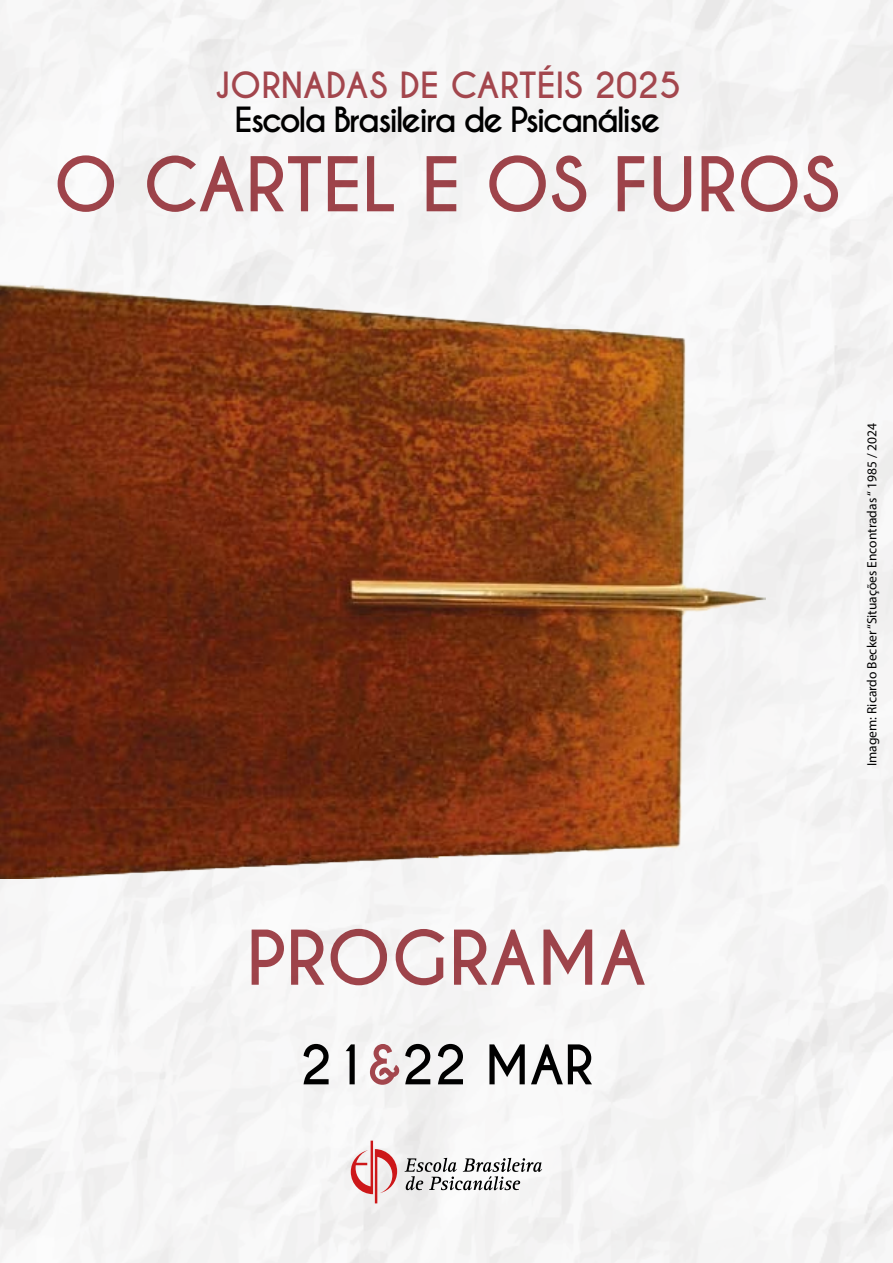
<style>
.page{position:relative;width:893px;height:1263px;background:#fff}
.page>*{position:absolute;margin:0;border:0;box-sizing:border-box;transform-origin:0 0}
.t1{font:700 70.65px "Caviar Dreams";color:#a3464d}
.t2{font:700 51.15px "Caviar Dreams";color:#000}
.t3{font:700 33.9px "Caviar Dreams";color:#a3464d}
.t4{font:700 32.55px "Caviar Dreams";letter-spacing:-.07em;color:#000}
.t5{font:13.5px "Myriad Pro";color:#000}
.s1{color:#a3464d}
</style>
<div class="page">
<img style="left:0;top:281px;width:765px;height:598px">
<svg style="left:405px;top:1158px;width:137px;height:32px"></svg>
<svg style="left:351px;top:1140px;width:46px;height:63px"></svg>
<h3 class="t3" style="left:215px;top:65px;width:467px">JORNADAS DE CARTÉIS 2025</h3>
<h3 class="t4" style="left:235px;top:100px;width:428px">Escola Brasileira de Psicanálise</h3>
<h1 class="t1" style="left:53px;top:142px;width:788px">O CARTEL E OS FUROS</h1>
<h1 class="t1" style="left:246px;top:915px;width:402px">PROGRAMA</h1>
<h2 class="t2" style="left:300px;top:1034px;width:295px">21<span class="s1">&amp;</span>22 MAR</h2>
<p class="t5" style="left:863px;top:766px;width:345px;rotate:-90deg">Imagem: Ricardo Becker “Situações Encontradas “ 1985 / 2024</p>
</div>
